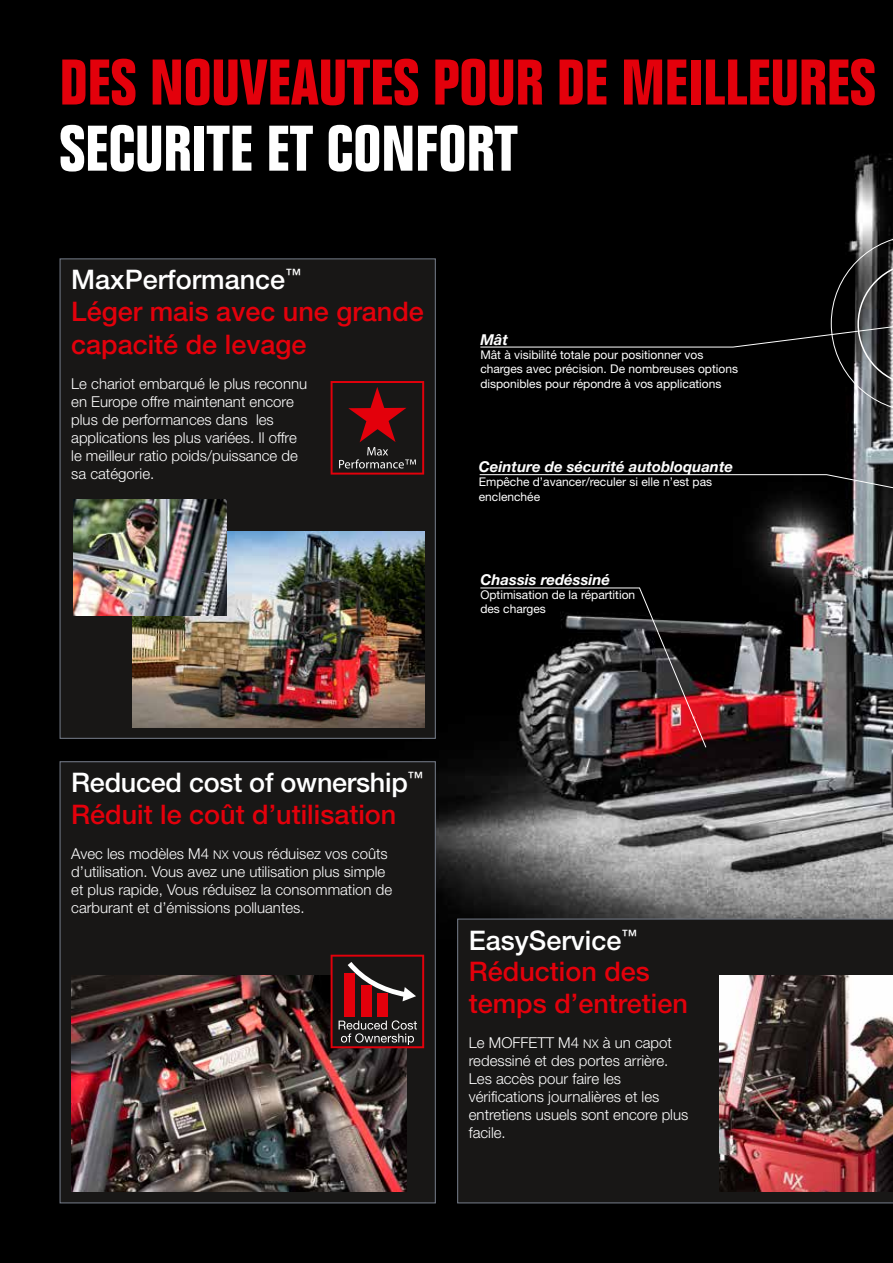
<style>
.page{position:relative;width:893px;height:1263px;background:#fff}
.page>*{position:absolute;margin:0;border:0;box-sizing:border-box;transform-origin:0 0}
.t1{font:700 condensed 63px "Folio Std";color:#e3000b}
.t2{font:700 condensed 63px "Folio Std";color:#fff}
.t3{font:500 27px/31.5px "Helvetica Neue LT Std";color:#e3000b}
.t4{font:300 15px/18px "Helvetica Neue LT Std";color:#fff}
.t5{font:italic 700 15px "Helvetica Neue LT Pro";color:#fff}
.t6{font:12px/14.4px "Helvetica Neue LT Std";color:#fff}
.s1{color:#fff}
.s2{font-size:12px}
</style>
<div class="page">
<img style="left:0;top:0;width:893px;height:1263px">
<div style="left:457px;top:918px;width:436px;height:285px;background:#181716"></div>
<div style="left:60px;top:259px;width:375px;height:479px;background:#181716"></div>
<svg style="left:480px;top:587px;width:227px;height:161px;background:#382a2c"></svg>
<svg style="left:479px;top:474px;width:414px;height:72px;background:#171717"></svg>
<svg style="left:480px;top:235px;width:413px;height:177px;background:#090a0a"></svg>
<img style="left:720px;top:975px;width:173px;height:217px">
<div style="left:60px;top:762px;width:375px;height:441px;background:#181716"></div>
<img style="left:71px;top:975px;width:336px;height:217px">
<img style="left:133px;top:531px;width:291px;height:196px">
<img style="left:73px;top:500px;width:154px;height:115px">
<svg style="left:331px;top:381px;width:93px;height:94px"></svg>
<svg style="left:331px;top:955px;width:93px;height:93px"></svg>
<div style="left:344px;top:973px;width:11px;height:43px;background:#e3000b"></div>
<div style="left:378px;top:992px;width:10px;height:24px;background:#e3000b"></div>
<div style="left:361px;top:985px;width:11px;height:31px;background:#e3000b"></div>
<h1 class="t1" style="left:60px;top:47px;width:818px">DES NOUVEAUTES POUR DE MEILLEURES</h1>
<h1 class="t2" style="left:60px;top:114px;width:460px">SECURITE ET CONFORT</h1>
<h2 class="t3" style="left:71px;top:263px;width:354px;line-height:32.2px"><span class="s1">MaxPerformance</span><sup>™<br></sup>Léger mais avec une grande capacité de levage</h2>
<p class="t4" style="left:71px;top:374px;width:237px">Le chariot embarqué le plus reconnu en Europe offre maintenant encore plus de performances dans les applications les plus variées. Il offre le meilleur ratio poids/puissance de sa catégorie.</p>
<p class="t5" style="left:480px;top:330px;width:29px">Mât</p>
<p class="t6" style="left:480px;top:347px;width:259px">Mât à visibilité totale pour positionner vos charges avec précision. De nombreuses options disponibles pour répondre à vos applications</p>
<p class="t5" style="left:479px;top:457px;width:256px">Ceinture de sécurité autobloquante</p>
<p class="t6" style="left:479px;top:474px;width:235px">Empêche d’avancer/reculer si elle n’est pas enclenchée</p>
<p class="t5" style="left:480px;top:570px;width:131px">Chassis redéssiné</p>
<p class="t6" style="left:480px;top:587px;width:156px">Optimisation de la répartition des charges</p>
<h2 class="t3" style="left:71px;top:766px;width:353px"><span class="s1">Reduced cost of ownership</span><sup>™<br></sup>Réduit le coût d’utilisation</h2>
<p class="t4" style="left:71px;top:844px;width:322px">Avec les modèles M4 <span class="s2">NX</span> vous réduisez vos coûts d’utilisation. Vous avez une utilisation plus simple et plus rapide, Vous réduisez la consommation de carburant et d’émissions polluantes.</p>
<h2 class="t3" style="left:469px;top:924px;width:221px"><span class="s1">EasyService</span><sup>™<br></sup>Réduction des temps d’entretien</h2>
<p class="t4" style="left:469px;top:1033px;width:221px">Le MOFFETT M4 <span class="s2">NX</span> à un capot redessiné et des portes arrière.<br>Les accès pour faire les vérifications journalières et les entretiens usuels sont encore plus facile.</p>
</div>
